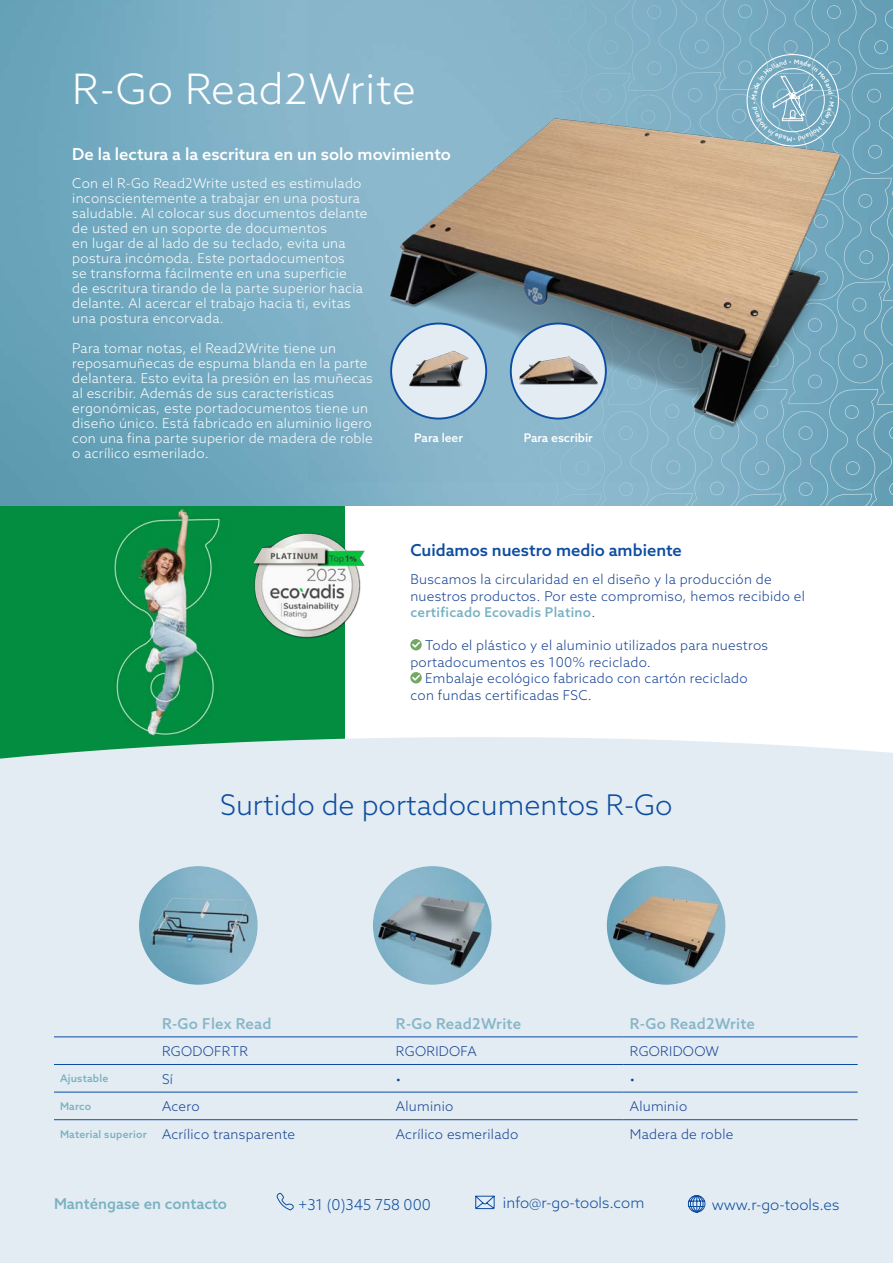
<style>
.page{position:relative;width:893px;height:1263px;background:#fff}
.page>*{position:absolute;margin:0;border:0;box-sizing:border-box;transform-origin:0 0}
.t1{font:300 42px "Azo Sans";letter-spacing:.02em;color:#fff}
.t2{font:300 28.5px "Azo Sans";color:#0d4da1}
.t3{font:500 16.5px "Azo Sans";color:#fff}
.t4{font:500 16.5px "Azo Sans";color:#0d4da1}
.t5{font:300 15px "Azo Sans";color:#0d4da1}
.Alineastijl_1{font:500 15px "Azo Sans";letter-spacing:.02em;color:#87b6c9}
.t6{font:500 15px "Azo Sans";color:#7ab1c3}
.t7{font:300 13.5px/15px "Azo Sans";letter-spacing:.02em;color:#fff}
.Alineastijl_1-2{font:300 13.5px/16.5px "Azo Sans";letter-spacing:.02em;color:#164294}
.Alineastijl_1-3{font:300 13.5px "Azo Sans";color:#0d4da1}
.t8{font:500 12px "Azo Sans";color:#fff}
.Alineastijl_1-4{font:500 10.5px "Azo Sans";letter-spacing:.02em;color:#7ab1c3}
.s1{font-weight:500;color:#7ab1c3}
</style>
<div class="page">
<img style="left:0;top:506px;width:345px;height:229px">
<img style="left:254px;top:531px;width:110px;height:110px">
<img style="left:0;top:0;width:870px;height:506px">
<img style="left:558px;top:494px;width:41px;height:12px">
<img style="left:648px;top:493px;width:42px;height:13px">
<img style="left:739px;top:494px;width:40px;height:12px">
<img style="left:828px;top:494px;width:42px;height:12px">
<img style="left:599px;top:482px;width:49px;height:24px">
<img style="left:559px;top:482px;width:49px;height:8px">
<img style="left:690px;top:482px;width:49px;height:24px">
<img style="left:650px;top:482px;width:49px;height:7px">
<img style="left:779px;top:482px;width:49px;height:24px">
<img style="left:739px;top:482px;width:48px;height:8px">
<img style="left:870px;top:482px;width:23px;height:24px">
<img style="left:829px;top:482px;width:49px;height:8px">
<img style="left:512px;top:482px;width:46px;height:24px">
<svg style="left:509px;top:503px;width:4px;height:3px"></svg>
<div style="left:0;top:859px;width:893px;height:404px;background:#e3ecf2"></div>
<svg style="left:0;top:735px;width:893px;height:303px"></svg>
<svg style="left:688px;top:1195px;width:17px;height:18px"></svg>
<svg style="left:475px;top:1195px;width:20px;height:14px"></svg>
<svg style="left:277px;top:1193px;width:16px;height:17px"></svg>
<img style="left:308px;top:0;width:585px;height:482px">
<img style="left:394px;top:326px;width:90px;height:90px">
<div style="left:390px;top:323px;width:97px;height:96px;border:2px solid #0d4da1;border-radius:50%"></div>
<img style="left:513px;top:326px;width:90px;height:90px">
<div style="left:510px;top:323px;width:97px;height:96px;border:2px solid #0d4da1;border-radius:50%"></div>
<img style="left:139px;top:866px;width:119px;height:119px;border-radius:59px">
<img style="left:373px;top:866px;width:119px;height:119px;border-radius:59px">
<hr style="left:54px;top:1036px;width:102px;height:1px;background:#0d4da1">
<hr style="left:54px;top:1064px;width:102px;height:1px;background:#0d4da1">
<hr style="left:54px;top:1092px;width:102px;height:1px;background:#0d4da1">
<hr style="left:156px;top:1092px;width:234px;height:1px;background:#0d4da1">
<hr style="left:390px;top:1092px;width:234px;height:1px;background:#0d4da1">
<hr style="left:624px;top:1092px;width:234px;height:1px;background:#0d4da1">
<hr style="left:156px;top:1036px;width:234px;height:1px;background:#0d4da1">
<hr style="left:390px;top:1036px;width:234px;height:1px;background:#0d4da1">
<hr style="left:624px;top:1036px;width:234px;height:1px;background:#0d4da1">
<hr style="left:156px;top:1064px;width:234px;height:1px;background:#0d4da1">
<hr style="left:390px;top:1064px;width:234px;height:1px;background:#0d4da1">
<hr style="left:624px;top:1064px;width:234px;height:1px;background:#0d4da1">
<hr style="left:54px;top:1119px;width:102px;height:1px;background:#0d4da1">
<hr style="left:156px;top:1119px;width:234px;height:1px;background:#0d4da1">
<hr style="left:390px;top:1119px;width:234px;height:1px;background:#0d4da1">
<hr style="left:624px;top:1119px;width:234px;height:1px;background:#0d4da1">
<img style="left:607px;top:866px;width:118px;height:119px;border-radius:59px">
<svg style="left:410px;top:639px;width:12px;height:11px"></svg>
<svg style="left:412px;top:642px;width:8px;height:6px"></svg>
<div style="left:410px;top:672px;width:12px;height:11px;background:#73a864;border-radius:50%"></div>
<svg style="left:412px;top:675px;width:8px;height:6px"></svg>
<svg style="left:741px;top:48px;width:104px;height:104px"></svg>
<p class="t1" style="left:72px;top:62px;width:345px">R-Go Read2Write</p>
<p class="t3" style="left:72px;top:143px;width:380px">De la lectura a la escritura en un solo movimiento</p>
<p class="t7" style="left:72px;top:175px;width:297px">Con el R-Go Read2Write usted es estimulado inconscientemente a trabajar en una postura saludable. Al colocar sus documentos delante de usted en un soporte de documentos<br>en lugar de al lado de su teclado, evita una postura incómoda. Este portadocumentos<br>se transforma fácilmente en una superficie<br>de escritura tirando de la parte superior hacia delante. Al acercar el trabajo hacia ti, evitas una postura encorvada.</p>
<p class="t7" style="left:72px;top:340px;width:302px">Para tomar notas, el Read2Write tiene un reposamuñecas de espuma blanda en la parte delantera. Esto evita la presión en las muñecas al escribir. Además de sus características ergonómicas, este portadocumentos tiene un diseño único. Está fabricado en aluminio ligero con una fina parte superior de madera de roble o acrílico esmerilado.</p>
<p class="t8" style="left:414px;top:429px;width:50px">Para leer</p>
<p class="t8" style="left:524px;top:429px;width:71px">Para escribir</p>
<p class="t4" style="left:410px;top:539px;width:273px">Cuidamos nuestro medio ambiente</p>
<p class="Alineastijl_1-2" style="left:410px;top:571px;width:396px">Buscamos la circularidad en el diseño y la producción de nuestros productos. Por este compromiso, hemos recibido el <span class="s1">certificado Ecovadis Platino</span>.</p>
<p class="Alineastijl_1-2" style="left:410px;top:637px;width:359px;text-indent:15px">Todo el plástico y el aluminio utilizados para nuestros portadocumentos es 100% reciclado.</p>
<p class="Alineastijl_1-2" style="left:425px;top:670px;width:324px">Embalaje ecológico fabricado con cartón reciclado</p>
<p class="Alineastijl_1-2" style="left:410px;top:687px;width:183px">con fundas certificadas FSC.</p>
<p class="t2" style="left:220px;top:786px;width:454px">Surtido de portadocumentos R-Go</p>
<p class="Alineastijl_1" style="left:162px;top:1014px;width:111px">R-Go Flex Read</p>
<p class="Alineastijl_1" style="left:396px;top:1014px;width:127px">R-Go Read2Write</p>
<p class="Alineastijl_1" style="left:630px;top:1014px;width:127px">R-Go Read2Write</p>
<p class="Alineastijl_1-2" style="left:162px;top:1043px;width:88px">RGODOFRTR</p>
<p class="Alineastijl_1-2" style="left:396px;top:1043px;width:82px">RGORIDOFA</p>
<p class="Alineastijl_1-2" style="left:630px;top:1043px;width:91px">RGORIDOOW</p>
<p class="Alineastijl_1-4" style="left:60px;top:1072px;width:50px">Ajustable</p>
<p class="Alineastijl_1-3" style="left:162px;top:1070px;width:12px">Sí</p>
<p class="Alineastijl_1-2" style="left:396px;top:1070px;width:7px">•</p>
<p class="Alineastijl_1-2" style="left:630px;top:1070px;width:7px">•</p>
<p class="Alineastijl_1-4" style="left:60px;top:1099px;width:33px">Marco</p>
<p class="Alineastijl_1-2" style="left:162px;top:1098px;width:39px">Acero</p>
<p class="Alineastijl_1-2" style="left:396px;top:1098px;width:59px">Aluminio</p>
<p class="Alineastijl_1-2" style="left:630px;top:1098px;width:59px">Aluminio</p>
<p class="Alineastijl_1-4" style="left:60px;top:1127px;width:88px">Material superior</p>
<p class="Alineastijl_1-2" style="left:162px;top:1125px;width:135px">Acrílico transparente</p>
<p class="Alineastijl_1-2" style="left:396px;top:1125px;width:124px">Acrílico esmerilado</p>
<p class="Alineastijl_1-2" style="left:630px;top:1125px;width:105px">Madera de roble</p>
<p class="t6" style="left:54px;top:1194px;width:175px">Manténgase en contacto</p>
<p class="t5" style="left:299px;top:1194px;width:134px">+31 (0)345 758 000</p>
<p class="t5" style="left:503px;top:1193px;width:143px">info@r-go-tools.com</p>
<p class="t5" style="left:712px;top:1194px;width:129px">www.r-go-tools.es</p>
</div>
